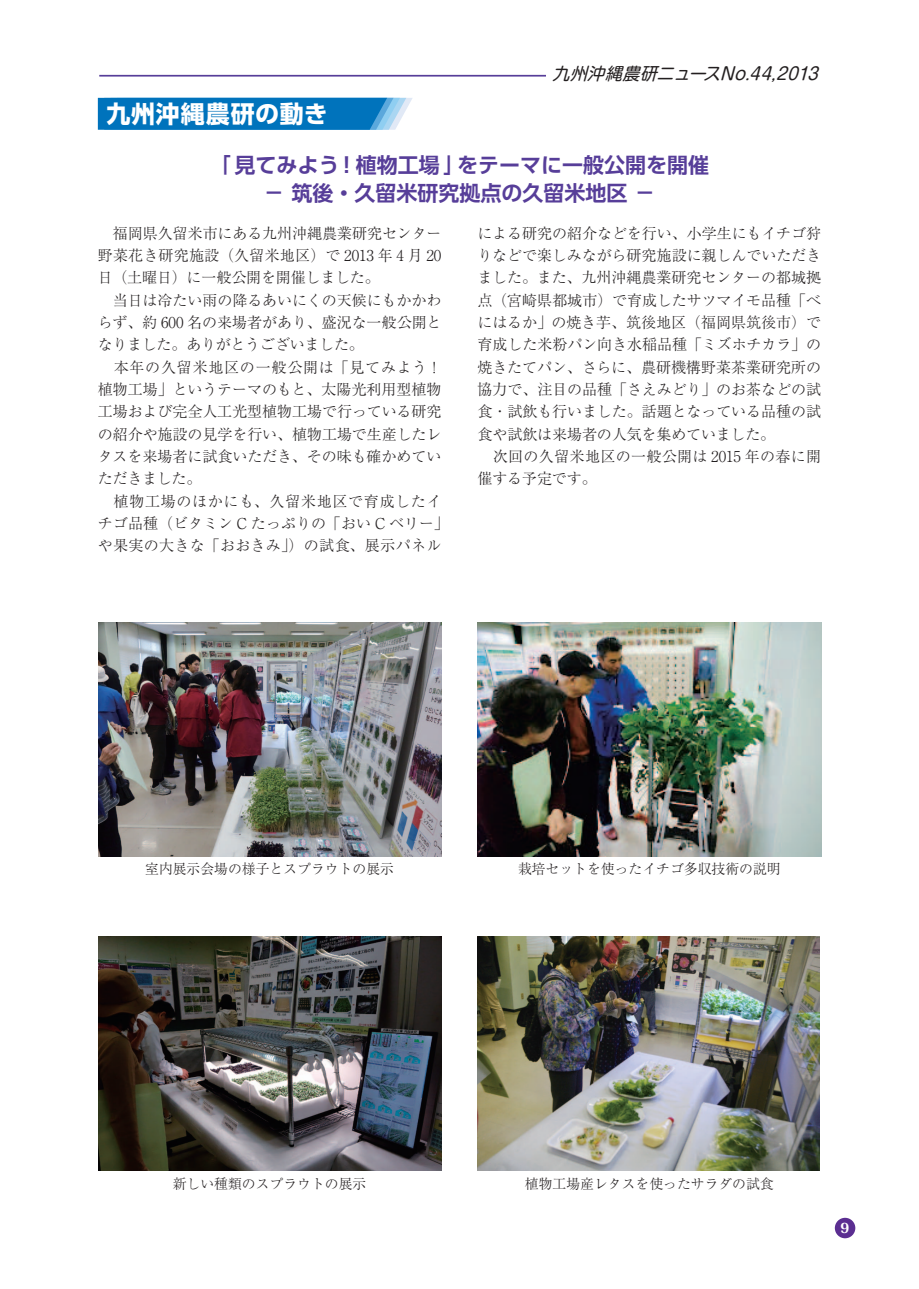
<style>
.page{position:relative;width:919px;height:1289px;background:#fff}
.page>*{position:absolute;margin:0;border:0;box-sizing:border-box;transform-origin:0 0}
.t1{font:700 24px "UD Shin Go Pro";letter-spacing:.03em;color:#fff}
.t2{font:700 21px/28.7px "UD Shin Go Pro De";color:#573e99;text-align:center}
.t3{font:italic 16.95px "Shin M Go Pr 6 N";color:#231f20}
.t4{font:300 15px/22.4px "Ryumin Pr 6";letter-spacing:-.005em;color:#231f20}
.t5{font:300 13.8px "Ryumin Pr 6";color:#231f20}
.t6{font:800 13.8px "Koz Min Pro";color:#fff}
</style>
<div class="page">
<hr style="left:99px;top:75px;width:447px;height:2px;background:#573e99">
<svg style="left:98px;top:98px;width:314px;height:32px;background:#137ec1"></svg>
<img style="left:98px;top:936px;width:343px;height:234px">
<img style="left:477px;top:936px;width:342px;height:234px">
<img style="left:98px;top:622px;width:343px;height:234px">
<img style="left:477px;top:622px;width:344px;height:234px">
<div style="left:834px;top:1217px;width:21px;height:21px;background:#5b2e91;border-radius:50%"></div>
<p class="t3" style="left:552px;top:60px;width:273px">九州沖縄農研ニュースNo.44,2013</p>
<h1 class="t1" style="left:106px;top:94px;width:223px">九州沖縄農研の動き</h1>
<h2 class="t2" style="left:210px;top:150px;width:501px">「見てみよう！植物工場」をテーマに一般公開を開催− 筑後・久留米研究拠点の久留米地区 −</h2>
<p class="t4" style="left:98px;top:221px;width:353px">　福岡県久留米市にある九州沖縄農業研究センター野菜花き研究施設（久留米地区）で 2013 年 4 月 20日（土曜日）に一般公開を開催しました。<br>　当日は冷たい雨の降るあいにくの天候にもかかわらず、約 600 名の来場者があり、盛況な一般公開となりました。ありがとうございました。<br>　本年の久留米地区の一般公開は「見てみよう！植物工場」というテーマのもと、太陽光利用型植物工場および完全人工光型植物工場で行っている研究の紹介や施設の見学を行い、植物工場で生産したレタスを来場者に試食いただき、その味も確かめていただきました。<br>　植物工場のほかにも、久留米地区で育成したイチゴ品種（ビタミン C たっぷりの「おい C ベリー」や果実の大きな「おおきみ」）の試食、展示パネル</p>
<p class="t4" style="left:477px;top:221px;width:345px">による研究の紹介などを行い、小学生にもイチゴ狩りなどで楽しみながら研究施設に親しんでいただきました。また、九州沖縄農業研究センターの都城拠点（宮崎県都城市）で育成したサツマイモ品種「べにはるか」の焼き芋、筑後地区（福岡県筑後市）で育成した米粉パン向き水稲品種「ミズホチカラ」の焼きたてパン、さらに、農研機構野菜茶業研究所の協力で、注目の品種「さえみどり」のお茶などの試食・試飲も行いました。話題となっている品種の試食や試飲は来場者の人気を集めていました。<br>　次回の久留米地区の一般公開は 2015 年の春に開催する予定です。</p>
<p class="t5" style="left:145px;top:858px;width:250px">室内展示会場の様子とスプラウトの展示</p>
<p class="t5" style="left:518px;top:858px;width:264px">栽培セットを使ったイチゴ多収技術の説明</p>
<p class="t5" style="left:173px;top:1172px;width:195px">新しい種類のスプラウトの展示</p>
<p class="t5" style="left:525px;top:1172px;width:250px">植物工場産レタスを使ったサラダの試食</p>
<p class="t6" style="left:840px;top:1217px;width:10px">9</p>
</div>
